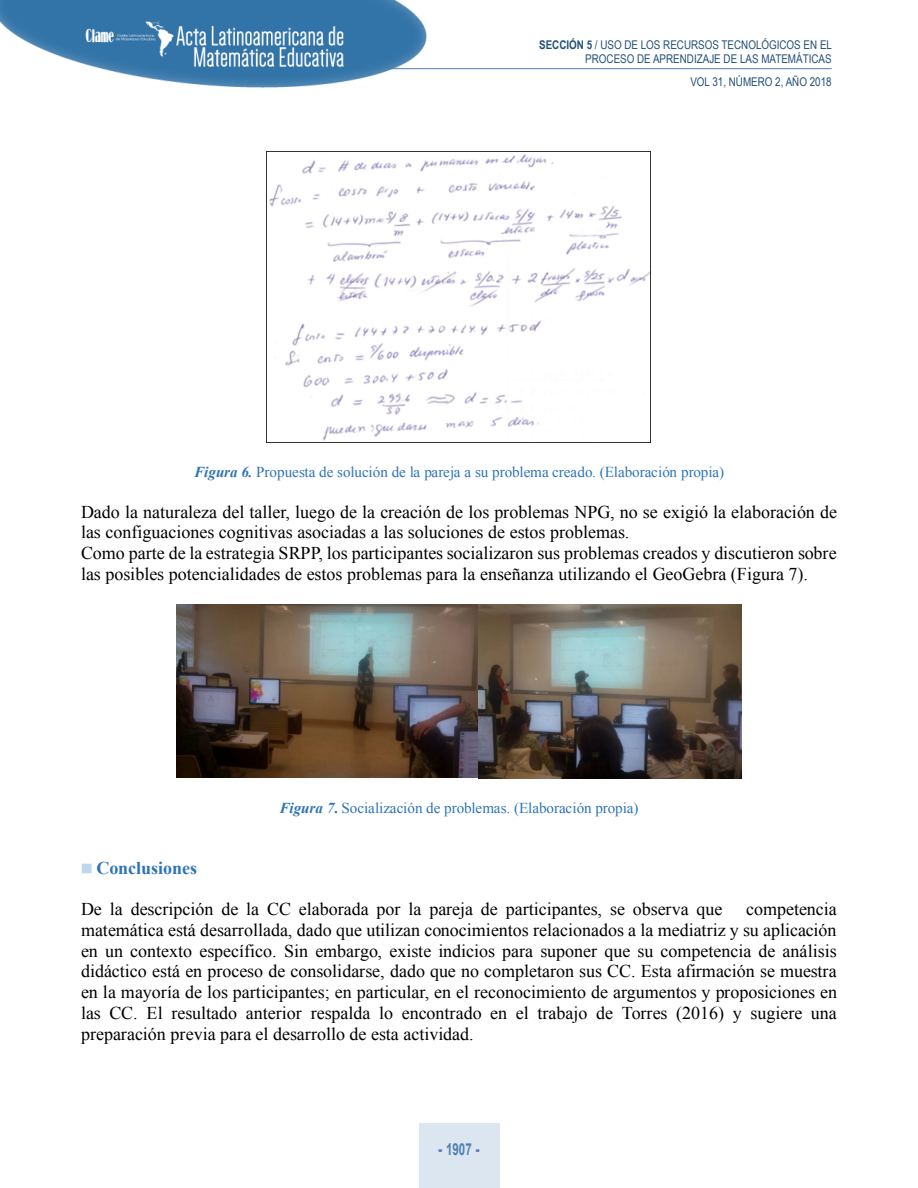
<style>
.page{position:relative;width:918px;height:1188px;background:#fff}
.page>*{position:absolute;margin:0;border:0;box-sizing:border-box;transform-origin:0 0}
.t1{font:18px/20.7px "Times New Roman";color:#000}
.t2{font:700 18px "Times New Roman";color:#2e74b5}
.t3{font:700 16.5px "Arial";color:#4f80b4;scale:.7 1}
.t4{font:15.15px "Times New Roman";color:#2e74b5}
.t5{font:12px/14.4px "Arial Narrow";color:#214f77;text-align:right}
.s1{font-weight:700}
.s2{font-weight:700;font-style:italic}
.s3{color:#bdd6ee}
.s4{font-weight:900}
</style>
<div class="page">
<img style="left:0;top:0;width:435px;height:88px">
<hr style="left:389px;top:68px;width:443px;height:1px;background:#4f80b4">
<div style="left:419px;top:1123px;width:80px;height:65px;background:#dce6f0"></div>
<svg style="left:81px;top:863px;width:11px;height:11px"></svg>
<div style="left:82px;top:864px;width:9px;height:9px;border:1px solid #bdd6ee"></div>
<img style="left:267px;top:151px;width:383px;height:290px">
<img style="left:177px;top:605px;width:564px;height:173px">
<p class="t5" style="left:539px;top:37px;width:294px"><span class="s1">SECCIÓN 5</span> / USO DE LOS RECURSOS TECNOLÓGICOS EN EL<br>PROCESO DE APRENDIZAJE DE LAS MATEMÁTICAS</p>
<p class="t5" style="left:690px;top:75px;width:143px">VOL 31, NÚMERO 2, AÑO 2018</p>
<p class="t4" style="left:194px;top:463px;width:532px"><span class="s2">Figura 6.</span> Propuesta de solución de la pareja a su problema creado. (Elaboración propia)</p>
<p class="t1" style="left:81px;top:501px;width:758px">Dado la naturaleza del taller, luego de la creación de los problemas NPG, no se exigió la elaboración de las configuaciones cognitivas asociadas a las soluciones de estos problemas.<br>Como parte de la estrategia SRPP, los participantes socializaron sus problemas creados y discutieron sobre las posibles potencialidades de estos problemas para la enseñanza utilizando el GeoGebra (Figura 7).</p>
<p class="t4" style="left:279px;top:799px;width:361px"><span class="s2">Figura 7</span><span class="s1">.</span> Socialización de problemas. (Elaboración propia)</p>
<p class="t2" style="left:81px;top:858px;width:118px"><span class="s3">■</span> Conclusiones</p>
<p class="t1" style="left:81px;top:899px;width:643px">De la descripción de la CC elaborada por la pareja de participantes, se observa que</p>
<p class="t1" style="left:81px;top:899px;width:757px;text-align:justify;text-indent:665px">competencia matemática está desarrollada, dado que utilizan conocimientos relacionados a la mediatriz y su aplicación en un contexto específico. Sin embargo, existe indicios para suponer que su competencia de análisis didáctico está en proceso de consolidarse, dado que no completaron sus CC. Esta afirmación se muestra en la mayoría de los participantes; en particular, en el reconocimiento de argumentos y proposiciones en las CC. El resultado anterior respalda lo encontrado en el trabajo de Torres (2016) y sugiere una preparación previa para el desarrollo de esta actividad.</p>
<p class="t3" style="left:438px;top:1140px;width:60px"><span class="s4">-</span> 1907 <span class="s4">-</span></p>
</div>
